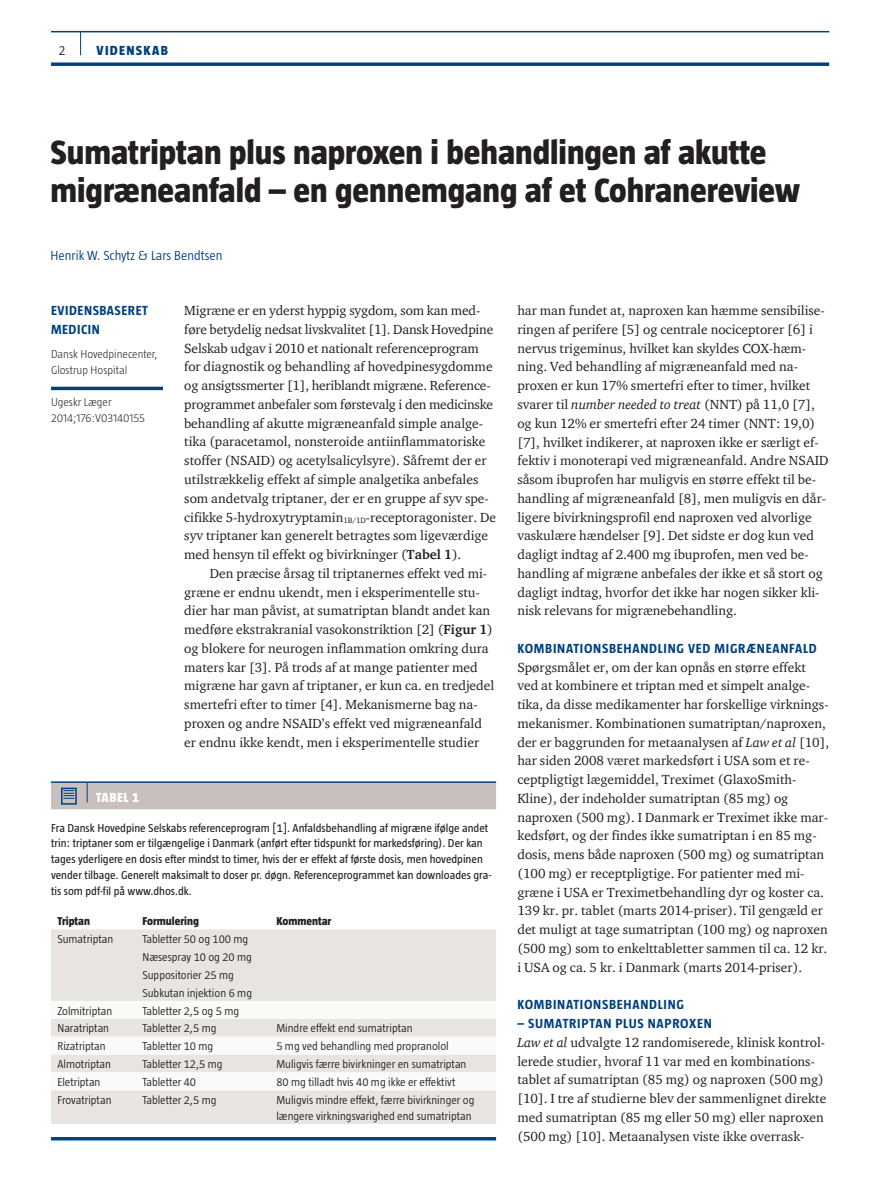
<style>
.page{position:relative;width:893px;height:1191px;background:#fff}
.page>*{position:absolute;margin:0;border:0;box-sizing:border-box;transform-origin:0 0}
.t1{font:800 34.5px/38.2px "Taz";color:#231f20}
.t2{font:13.5px/18.8px "ITC Charter Com";color:#231f20}
.t3{font:700 13.5px/18.8px "Taz";letter-spacing:.05em;color:#014081}
.t4{font:300 13.5px "Taz";color:#014081}
.t5{font:800 13.5px "Taz";letter-spacing:.095em;color:#014081}
.t6{font:800 13.5px "Taz";color:#fff}
.t7{font:300 13.5px "Taz";color:#231f20}
.t8{font:300 11.7px/17.9px "Taz";color:#231f20}
.t9{font:11.7px/15.8px "Taz";color:#231f20}
.t10{font:300 11.7px/15.8px "Taz";color:#231f20}
.t11{font:800 11.7px "Taz";color:#231f20}
.s1{font-weight:700}
.s2{font-style:italic}
</style>
<div class="page">
<hr style="left:51px;top:31px;width:778px;height:1px;background:#014081">
<svg style="left:51px;top:62px;width:778px;height:4px;background:#235991"></svg>
<svg style="left:80px;top:32px;width:1px;height:23px"></svg>
<hr style="left:51px;top:387px;width:112px;height:3px;background:#014081">
<hr style="left:51px;top:781px;width:36px;height:2px;background:#014081">
<hr style="left:87px;top:781px;width:409px;height:2px;background:#014081">
<div style="left:51px;top:782px;width:445px;height:27px;background:#c7c0bc"></div>
<div style="left:51px;top:929px;width:445px;height:194px;background:#e7e4e2"></div>
<svg style="left:51px;top:1001px;width:445px;height:89px"></svg>
<hr style="left:51px;top:1137px;width:445px;height:3px;background:#014081">
<p class="t7" style="left:59px;top:43px;width:8px">2</p>
<p class="t5" style="left:97px;top:43px;width:73px">VIDENSKAB</p>
<h1 class="t1" style="left:51px;top:133px;width:751px">Sumatriptan plus naproxen i behandlingen af akutte migræneanfald – en gennemgang af et Cohranereview</h1>
<p class="t4" style="left:51px;top:248px;width:173px">Henrik W. Schytz &amp; Lars Bendtsen</p>
<p class="t3" style="left:51px;top:301px;width:98px">EVIDENSBASERET<br>MEDICIN</p>
<p class="t10" style="left:51px;top:346px;width:108px">Dansk Hovedpinecenter,<br>Glostrup Hospital</p>
<p class="t10" style="left:51px;top:394px;width:96px">Ugeskr Læger<br>2014;176:V03140155</p>
<p class="t2" style="left:184px;top:301px;width:313px">Migræne er en yderst hyppig sygdom, som kan med&shy;føre betydelig nedsat livskvalitet [1]. Dansk Hovedpine Selskab udgav i 2010 et nationalt referenceprogram for diagnostik og behandling af hovedpinesygdomme og ansigtssmerter [1], heriblandt migræne. Reference&shy;programmet anbefaler som førstevalg i den medicinske behandling af akutte migræneanfald simple analge&shy;tika (paracetamol, nonsteroide antiinflammatoriske stoffer (NSAID) og acetylsalicylsyre). Såfremt der er utilstrækkelig effekt af simple analgetika anbefales som andetvalg triptaner, der er en gruppe af syv spe&shy;cifikke 5-hydroxytryptamin<sub>1B/1D</sub>-receptoragonister. De syv triptaner kan generelt betragtes som ligeværdige med hensyn til effekt og bivirkninger (<span class="s1">Tabel 1</span>).</p>
<p class="t2" style="left:184px;top:563px;width:312px;text-indent:26px">Den præcise årsag til triptanernes effekt ved mi&shy;græne er endnu ukendt, men i eksperimentelle stu&shy;dier har man påvist, at sumatriptan blandt andet kan medføre ekstrakranial vasokonstriktion [2] (<span class="s1">Figur 1</span>) og blokere for neurogen inflammation omkring dura maters kar [3]. På trods af at mange patienter med migræne har gavn af triptaner, er kun ca. en tredjedel smertefri efter to timer [4]. Mekanismerne bag na&shy;proxen og andre NSAID’s effekt ved migræneanfald er endnu ikke kendt, men i eksperimentelle studier</p>
<p class="t6" style="left:96px;top:790px;width:45px">Tabe l 1</p>
<p class="t9" style="left:51px;top:819px;width:442px">Fra Dansk Hovedpine Selskabs referenceprogram [1]. Anfaldsbehandling af migræne ifølge andet trin: triptaner som er tilgængelige i Danmark (anført efter tidspunkt for markedsføring). Der kan tages yderligere en dosis efter mindst to timer, hvis der er effekt af første dosis, men hovedpinen vender tilbage. Generelt maksimalt to doser pr. døgn. Referenceprogrammet kan downloades gra&shy;tis som pdf-fil på www.dhos.dk.</p>
<p class="t11" style="left:57px;top:914px;width:34px">Triptan</p>
<p class="t11" style="left:142px;top:914px;width:58px">Formulering</p>
<p class="t11" style="left:276px;top:914px;width:57px">Kommentar</p>
<p class="t8" style="left:57px;top:930px;width:57px">Sumatriptan</p>
<p class="t8" style="left:142px;top:930px;width:111px">Tabletter 50 og 100 mg<br>Næsespray 10 og 20 mg<br>Suppositorier 25 mg<br>Subkutan injektion 6 mg</p>
<p class="t8" style="left:57px;top:1001px;width:56px">Zolmitriptan</p>
<p class="t8" style="left:142px;top:1001px;width:98px">Tabletter 2,5 og 5 mg</p>
<p class="t8" style="left:57px;top:1019px;width:53px">Naratriptan</p>
<p class="t8" style="left:142px;top:1019px;width:75px">Tabletter 2,5 mg</p>
<p class="t8" style="left:276px;top:1019px;width:138px">Mindre effekt end sumatriptan</p>
<p class="t8" style="left:57px;top:1037px;width:50px">Rizatriptan</p>
<p class="t8" style="left:142px;top:1037px;width:72px">Tabletter 10 mg</p>
<p class="t8" style="left:276px;top:1037px;width:174px">5 mg ved behandling med propranolol</p>
<p class="t8" style="left:57px;top:1055px;width:55px">Almotriptan</p>
<p class="t8" style="left:142px;top:1055px;width:82px">Tabletter 12,5 mg</p>
<p class="t8" style="left:276px;top:1055px;width:192px">Muligvis færre bivirkninger en sumatriptan</p>
<p class="t8" style="left:57px;top:1073px;width:45px">Eletriptan</p>
<p class="t8" style="left:142px;top:1073px;width:55px">Tabletter 40</p>
<p class="t8" style="left:276px;top:1073px;width:181px">80 mg tilladt hvis 40 mg ikke er effektivt</p>
<p class="t8" style="left:57px;top:1090px;width:56px">Frovatriptan</p>
<p class="t8" style="left:142px;top:1090px;width:75px">Tabletter 2,5 mg</p>
<p class="t8" style="left:276px;top:1092px;width:200px;line-height:15.8px">Muligvis mindre effekt, færre bivirkninger og længere virkningsvarighed end sumatriptan</p>
<p class="t2" style="left:517px;top:301px;width:313px">har man fundet at, naproxen kan hæmme sensibilise&shy;ringen af perifere [5] og centrale nociceptorer [6] i nervus trigeminus, hvilket kan skyldes COX-hæm&shy;ning. Ved behandling af migræneanfald med na&shy;proxen er kun 17% smertefri efter to timer, hvilket svarer til <span class="s2">number needed to treat</span> (NNT) på 11,0 [7], og kun 12% er smertefri efter 24 timer (NNT: 19,0) [7], hvilket indikerer, at naproxen ikke er særligt ef&shy;fektiv i monoterapi ved migræneanfald. Andre NSAID såsom ibuprofen har muligvis en større effekt til be&shy;handling af migræneanfald [8], men muligvis en dår&shy;ligere bivirkningsprofil end naproxen ved alvorlige vaskulære hændelser [9]. Det sidste er dog kun ved dagligt indtag af 2.400 mg ibuprofen, men ved be&shy;handling af migræne anbefales der ikke et så stort og dagligt indtag, hvorfor det ikke har nogen sikker kli&shy;nisk relevans for migrænebehandling.</p>
<p class="t3" style="left:517px;top:639px;width:301px">KOMBINATIONSBEHANDLING VED MIGRÆNEANFALD</p>
<p class="t2" style="left:517px;top:657px;width:313px">Spørgsmålet er, om der kan opnås en større effekt ved at kombinere et triptan med et simpelt analge&shy;tika, da disse medikamenter har forskellige virknings&shy;mekanismer. Kombinationen sumatriptan/naproxen, der er baggrunden for metaanalysen af <span class="s2">Law et al</span> [10], har siden 2008 været markedsført i USA som et re&shy;ceptpligtigt lægemiddel, Treximet (GlaxoSmith-Kline), der indeholder sumatriptan (85 mg) og naproxen (500 mg). I Danmark er Treximet ikke mar&shy;kedsført, og der findes ikke sumatriptan i en 85 mg&shy;dosis, mens både naproxen (500 mg) og sumatriptan (100 mg) er receptpligtige. For patienter med mi&shy;græne i USA er Treximetbehandling dyr og koster ca.<br>139 kr. pr. tablet (marts 2014-priser). Til gengæld er det muligt at tage sumatriptan (100 mg) og naproxen (500 mg) som to enkelttabletter sammen til ca. 12 kr. i USA og ca. 5 kr. i Danmark (marts 2014-priser).</p>
<p class="t3" style="left:517px;top:995px;width:168px">KOMBINATIONSBEHANDLING</p>
<p class="t3" style="left:517px;top:1014px;width:196px">– SUMATRIPTAN PLUS NAPROXEN</p>
<p class="t2" style="left:517px;top:1032px;width:310px"><span class="s2">Law et al</span> udvalgte 12 randomiserede, klinisk kontrol&shy;lerede studier, hvoraf 11 var med en kombinations&shy;tablet af sumatriptan (85 mg) og naproxen (500 mg) [10]. I tre af studierne blev der sammenlignet direkte med sumatriptan (85 mg eller 50 mg) eller naproxen (500 mg) [10]. Metaanalysen viste ikke overrask-</p>
</div>
